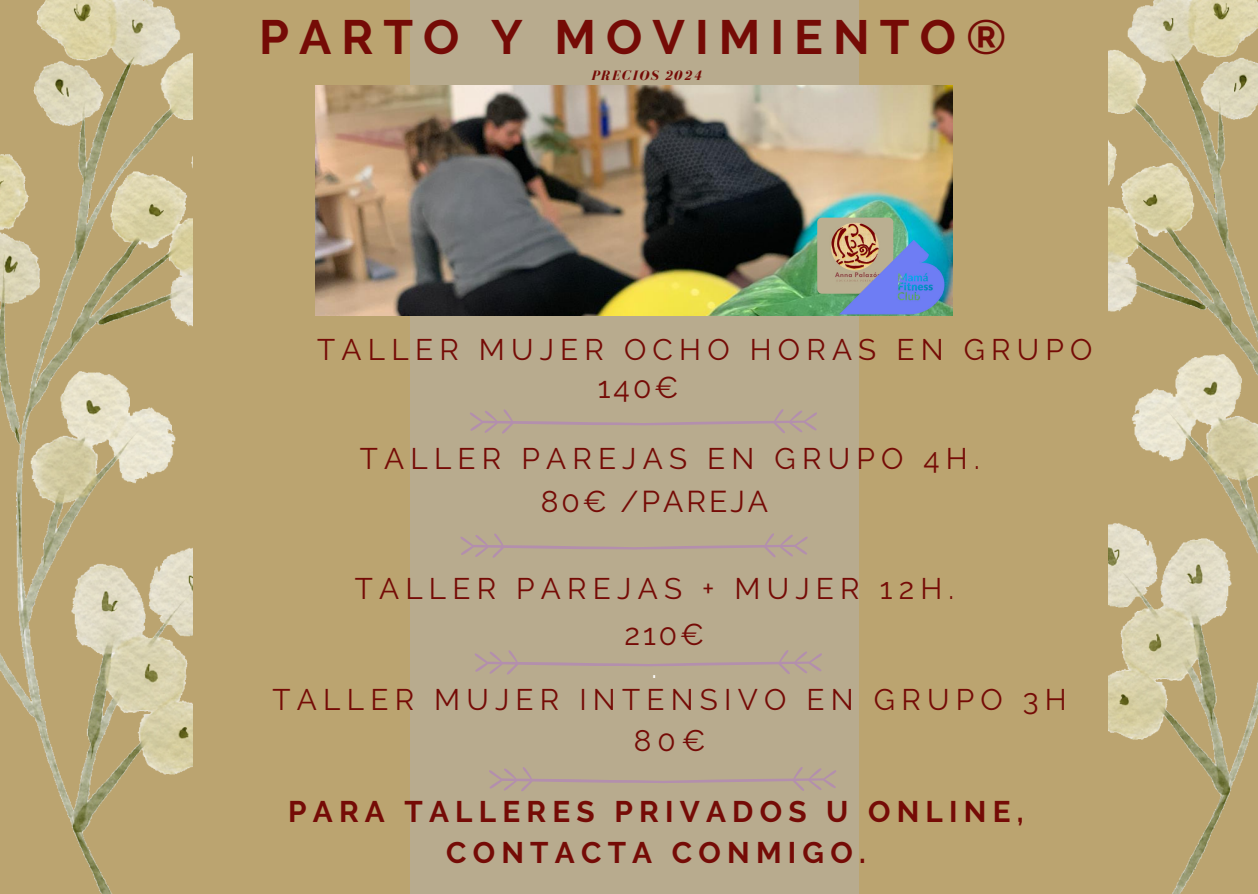
<style>
.page{position:relative;width:1258px;height:894px;background:#fff}
.page>*{position:absolute;margin:0;border:0;box-sizing:border-box;transform-origin:0 0}
.t1{font:700 48px "Raleway";letter-spacing:.21em;color:#750b06}
.t2{font:30px "Raleway";letter-spacing:.1em;color:#750b06}
.t3{font:29.7px "Raleway";letter-spacing:.21em;color:#750b06}
.t4{font:700 29.7px "Raleway";letter-spacing:.21em;color:#750b06}
.t5{font:29.7px "Raleway";color:#fff}
.t6{font:italic 700 14.1px "Bodoni FLF";letter-spacing:.1em;color:#750b06}
</style>
<div class="page">
<div style="left:0;top:0;width:1258px;height:893px;background:#bba470"></div>
<div style="left:410px;top:0;width:448px;height:893px;background:#b8ab8e"></div>
<img style="left:315px;top:86px;width:637px;height:229px">
<svg style="left:470px;top:409px;width:347px;height:24px"></svg>
<svg style="left:460px;top:533px;width:348px;height:24px"></svg>
<img style="left:817px;top:217px;width:76px;height:76px;border-radius:5px">
<img style="left:828px;top:217px;width:131px;height:131px;border-radius:8px">
<svg style="left:475px;top:650px;width:347px;height:24px"></svg>
<svg style="left:489px;top:767px;width:347px;height:23px"></svg>
<img style="left:0;top:0;width:193px;height:893px">
<img style="left:1109px;top:0;width:149px;height:893px">
<p class="t1" style="left:259px;top:9px;width:749px">PARTO Y MOVIMIENTO®</p>
<p class="t6" style="left:591px;top:68px;width:112px">PRECIOS 2024</p>
<p class="t3" style="left:317px;top:331px;width:777px">TALLER MUJER OCHO HORAS EN GRUPO</p>
<p class="t2" style="left:598px;top:370px;width:82px">140€</p>
<p class="t3" style="left:360px;top:441px;width:621px">TALLER PAREJAS EN GRUPO 4H.</p>
<p class="t2" style="left:541px;top:483px;width:229px">80€ /PAREJA</p>
<p class="t3" style="left:355px;top:570px;width:601px">TALLER PAREJAS + MUJER 12H.</p>
<p class="t2" style="left:624px;top:616px;width:81px">210€</p>
<p class="t5" style="left:651px;top:650px;width:7px">.</p>
<p class="t3" style="left:273px;top:681px;width:796px">TALLER MUJER INTENSIVO EN GRUPO 3H</p>
<p class="t3" style="left:634px;top:723px;width:74px">80€</p>
<p class="t4" style="left:288px;top:793px;width:737px">PARA TALLERES PRIVADOS U ONLINE,</p>
<p class="t4" style="left:446px;top:834px;width:421px">CONTACTA CONMIGO.</p>
</div>
